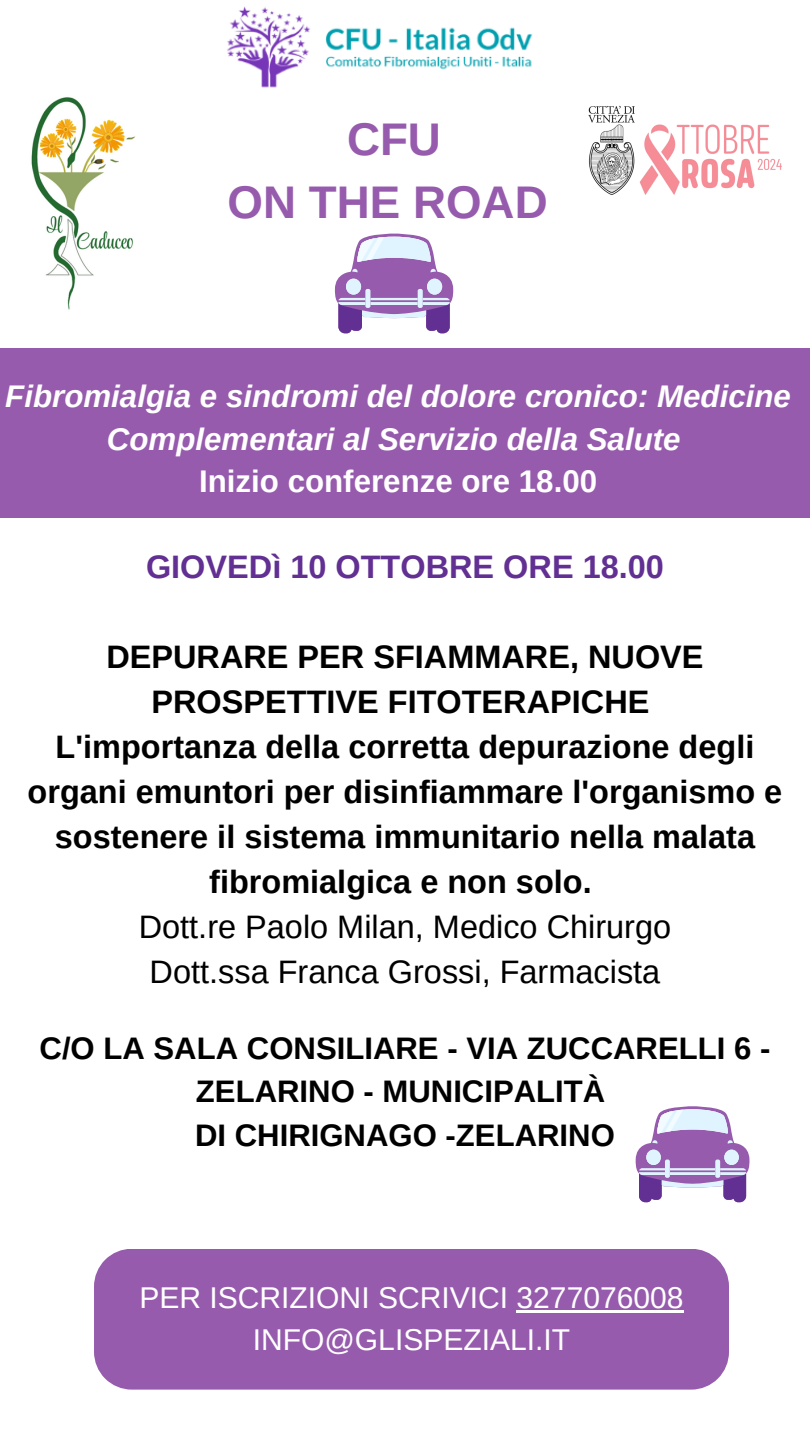
<style>
.page{position:relative;width:810px;height:1440px;background:#fff}
.page>*{position:absolute;margin:0;border:0;box-sizing:border-box;transform-origin:0 0}
.t1{font:700 45.7px/63.3px "Arimo";color:#965bad;text-align:center}
.t2{font:700 32.5px/45px "Arimo";color:#000;text-align:center}
.t3{font:32.5px "Arimo";color:#000}
.t4{font:700 32.5px "Arimo";color:#622f92}
.t5{font:italic 700 31.3px/42.9px "Arimo";color:#fff;text-align:center}
.t6{font:700 31.3px "Arimo";color:#fff}
.t7{font:700 31.1px/43.5px "Arimo";color:#000;text-align:center}
.t8{font:30px/42px "Arimo";color:#fff;text-align:center}
</style>
<div class="page">
<div style="left:0;top:349px;width:810px;height:169px;background:#965bad"></div>
<svg style="left:636px;top:1106px;width:114px;height:96px"></svg>
<div style="left:94px;top:1249px;width:635px;height:141px;background:#965bad"></div>
<hr style="left:517px;top:1310px;width:167px;height:3px;background:#fff">
<img style="left:31px;top:97px;width:105px;height:213px">
<img style="left:227px;top:6px;width:306px;height:82px">
<img style="left:588px;top:105px;width:194px;height:90px">
<svg style="left:335px;top:233px;width:118px;height:100px"></svg>
<h2 class="t1" style="left:228px;top:107px;width:322px">CFU<br>ON THE ROAD</h2>
<p class="t5" style="left:5px;top:374px;width:787px">Fibromialgia e sindromi del dolore cronico: Medicine<br>Complementari al Servizio della Salute</p>
<p class="t6" style="left:199px;top:464px;width:400px">Inizio conferenze ore 18.00</p>
<p class="t4" style="left:146px;top:548px;width:519px">GIOVEDì 10 OTTOBRE ORE 18.00</p>
<p class="t2" style="left:106px;top:634px;width:599px">DEPURARE PER SFIAMMARE, NUOVE<br>PROSPETTIVE FITOTERAPICHE</p>
<p class="t2" style="left:28px;top:724px;width:756px">L'importanza della corretta depurazione degli organi emuntori per disinfiammare l'organismo e sostenere il sistema immunitario nella malata fibromialgica e non solo.</p>
<h1 class="t3" style="left:139px;top:908px;width:534px">Dott.re Paolo Milan, Medico Chirurgo</h1>
<p class="t3" style="left:150px;top:953px;width:512px">Dott.ssa Franca Grossi, Farmacista</p>
<h4 class="t7" style="left:40px;top:1026px;width:732px">C/O LA SALA CONSILIARE - VIA ZUCCARELLI 6 -<br>ZELARINO - MUNICIPALITÀ<br>DI CHIRIGNAGO -ZELARINO</h4>
<p class="t8" style="left:139px;top:1277px;width:546px">PER ISCRIZIONI SCRIVICI 3277076008<br>INFO@GLISPEZIALI.IT</p>
</div>
